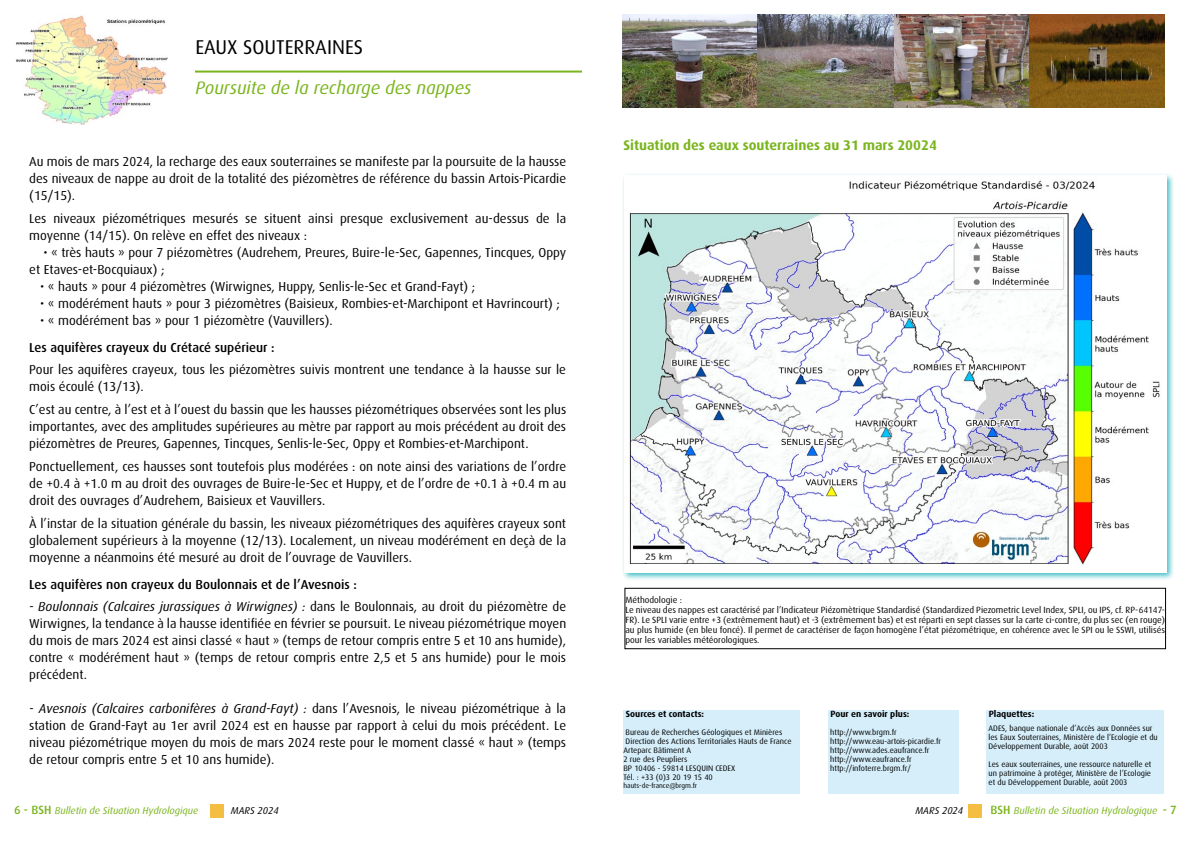
<style>
.page{position:relative;width:1191px;height:842px;background:#fff}
.page>*{position:absolute;margin:0;border:0;box-sizing:border-box;transform-origin:0 0}
.t1{font:20px "Dax OT";color:#000}
.t2{font:italic 18px "Dax OT";color:#7ab51d}
.t3{font:700 14px "Dax OT";color:#7ab51d}
.t4{font:13px/17px "Dax OT";color:#000;text-align:justify}
.t5{font:500 13px "Dax OT";color:#000}
.t6{font:italic 10px "Dax OT";color:#7ab51d}
.t7{font:italic 10px "Dax OT";color:#000}
.t8{font:9px/10px "Dax OT";color:#000}
.t9{font:700 9px "Dax OT";color:#000}
.t10{font:8px/9px "Dax OT";color:#000}
.t11{font:7px "Dax OT";color:#000}
.s1{font-style:italic}
.s2{font-weight:500;font-style:normal;font-size:12px}
</style>
<div class="page">
<div style="left:211px;top:805px;width:13px;height:13px;background:#f3be41"></div>
<div style="left:968px;top:805px;width:13px;height:13px;background:#f3be41"></div>
<div style="left:623px;top:710px;width:176px;height:84px;background:#d5eefa"></div>
<div style="left:828px;top:710px;width:130px;height:84px;background:#d5eefa"></div>
<div style="left:986px;top:710px;width:178px;height:84px;background:#d5eefa"></div>
<hr style="left:196px;top:71px;width:385px;height:2px;background:#7ab51f">
<img style="left:16px;top:15px;width:151px;height:110px">
<img style="left:622px;top:14px;width:542px;height:94px">
<div style="left:622px;top:173px;width:552px;height:408px;background:#00a8b5;opacity:.75"></div>
<img style="left:624px;top:176px;width:542px;height:396px">
<div style="left:624px;top:588px;width:542px;height:61px;border:1px solid #000"></div>
<h1 class="t1" style="left:196px;top:36px;width:169px">EAUX SOUTERRAINES</h1>
<h2 class="t2" style="left:196px;top:77px;width:277px">Poursuite de la recharge des nappes</h2>
<p class="t3" style="left:623px;top:137px;width:315px">Situation des eaux souterraines au 31 mars 20024</p>
<p class="t4" style="left:29px;top:153px;width:538px">Au mois de mars 2024, la recharge des eaux souterraines se manifeste par la poursuite de la hausse des niveaux de nappe au droit de la totalité des piézomètres de référence du bassin Artois-Picardie (15/15).</p>
<p class="t4" style="left:29px;top:210px;width:538px">Les niveaux piézométriques mesurés se situent ainsi presque exclusivement au-dessus de la moyenne (14/15). On relève en effet des niveaux :</p>
<p class="t4" style="left:29px;top:244px;width:538px;text-indent:14px">• « très hauts » pour 7 piézomètres (Audrehem, Preures, Buire-le-Sec, Gapennes, Tincques, Oppy et Etaves-et-Bocquiaux) ;</p>
<p class="t4" style="left:40px;top:278px;width:437px">• « hauts » pour 4 piézomètres (Wirwignes, Huppy, Senlis-le-Sec et Grand-Fayt) ;</p>
<p class="t4" style="left:40px;top:295px;width:521px">• « modérément hauts » pour 3 piézomètres (Baisieux, Rombies-et-Marchipont et Havrincourt) ;</p>
<p class="t4" style="left:40px;top:312px;width:294px">• « modérément bas » pour 1 piézomètre (Vauvillers).</p>
<p class="t5" style="left:29px;top:340px;width:247px">Les aquifères crayeux du Crétacé supérieur :</p>
<p class="t4" style="left:29px;top:361px;width:538px">Pour les aquifères crayeux, tous les piézomètres suivis montrent une tendance à la hausse sur le mois écoulé (13/13).</p>
<p class="t4" style="left:29px;top:401px;width:538px">C’est au centre, à l’est et à l’ouest du bassin que les hausses piézométriques observées sont les plus importantes, avec des amplitudes supérieures au mètre par rapport au mois précédent au droit des piézomètres de Preures, Gapennes, Tincques, Senlis-le-Sec, Oppy et Rombies-et-Marchipont.</p>
<p class="t4" style="left:29px;top:458px;width:538px">Ponctuellement, ces hausses sont toutefois plus modérées : on note ainsi des variations de l’ordre de +0.4 à +1.0 m au droit des ouvrages de Buire-le-Sec et Huppy, et de l’ordre de +0.1 à +0.4 m au droit des ouvrages d’Audrehem, Baisieux et Vauvillers.</p>
<p class="t4" style="left:29px;top:515px;width:538px">À l’instar de la situation générale du bassin, les niveaux piézométriques des aquifères crayeux sont globalement supérieurs à la moyenne (12/13). Localement, un niveau modérément en deçà de la moyenne a néanmoins été mesuré au droit de l’ouvrage de Vauvillers.</p>
<p class="t5" style="left:29px;top:577px;width:329px">Les aquifères non crayeux du Boulonnais et de l’Avesnois :</p>
<p class="t4" style="left:29px;top:598px;width:538px"><span class="s1">- Boulonnais (Calcaires jurassiques à Wirwignes) :</span> dans le Boulonnais, au droit du piézomètre de Wirwignes, la tendance à la hausse identifiée en février se poursuit. Le niveau piézométrique moyen du mois de mars 2024 est ainsi classé « haut » (temps de retour compris entre 5 et 10 ans humide), contre « modérément haut » (temps de retour compris entre 2,5 et 5 ans humide) pour le mois précédent.</p>
<p class="t4" style="left:29px;top:700px;width:538px"><span class="s1">- Avesnois (Calcaires carbonifères à Grand-Fayt) :</span> dans l’Avesnois, le niveau piézométrique à la station de Grand-Fayt au 1er avril 2024 est en hausse par rapport à celui du mois précédent. Le niveau piézométrique moyen du mois de mars 2024 reste pour le moment classé « haut » (temps de retour compris entre 5 et 10 ans humide).</p>
<p class="t9" style="left:626px;top:709px;width:80px">Sources et contacts:</p>
<p class="t8" style="left:625px;top:595px;width:541px">Méthodologie :<br>Le niveau des nappes est caractérisé par l’Indicateur Piézomètrique Standardisé (Standardized Piezometric Level Index, SPLI, ou IPS, cf. RP-64147- FR). Le SPLI varie entre +3 (extrêmement haut) et -3 (extrêmement bas) et est réparti en sept classes sur la carte ci-contre, du plus sec (en rouge) au plus humide (en bleu foncé). Il permet de caractériser de façon homogène l’état piézométrique, en cohérence avec le SPI ou le SSWI, utilisés pour les variables météorologiques.</p>
<p class="t9" style="left:830px;top:709px;width:81px">Pour en savoir plus:</p>
<p class="t10" style="left:830px;top:728px;width:112px">http://www.brgm.fr http://www.eau-artois-picardie.fr http://www.ades.eaufrance.fr http://www.eaufrance.fr http://infoterre.brgm.fr/</p>
<p class="t9" style="left:988px;top:709px;width:47px">Plaquettes:</p>
<p class="t10" style="left:988px;top:724px;width:171px">ADES, banque nationale d’Accès aux Données sur les Eaux Souterraines, Ministère de l’Ecologie et du<br>Développement Durable, août 2003</p>
<p class="t10" style="left:988px;top:760px;width:164px;text-align:justify">Les eaux souterraines, une ressource naturelle et un patrimoine à protéger, Ministère de l’Ecologie et du Développement Durable, août 2003</p>
<p class="t10" style="left:623px;top:728px;width:170px">Bureau de Recherches Géologiques et Minières<br>Direction des Actions Territoriales Hauts de France<br>Arteparc Bâtiment A<br>2 rue des Peupliers<br>BP 10406 - 59814 LESQUIN CEDEX<br>Tél. : +33 (0)3 20 19 15 40</p>
<p class="t11" style="left:623px;top:782px;width:75px">hauts-de-france@brgm.fr</p>
<p class="t6" style="left:14px;top:805px;width:186px"><span class="s2">6 - BSH</span> Bulletin de Situation Hydrologique</p>
<p class="t7" style="left:231px;top:805px;width:49px">MARS 2024</p>
<p class="t7" style="left:915px;top:805px;width:49px">MARS 2024</p>
<p class="t6" style="left:990px;top:805px;width:188px"><span class="s2">BSH</span> Bulletin de Situation Hydrologique <span class="s2">- 7</span></p>
</div>
